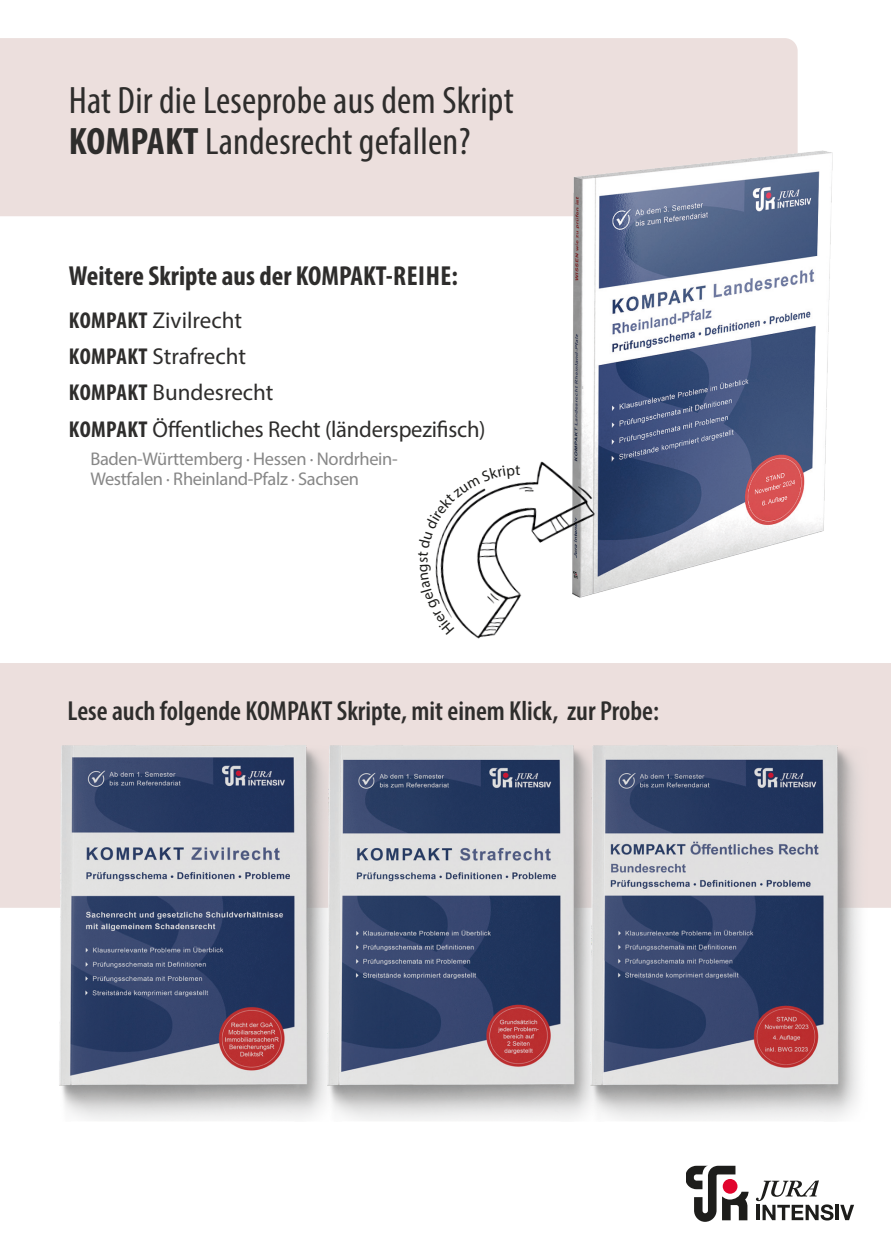
<style>
.page{position:relative;width:891px;height:1259px;background:#fff}
.page>*{position:absolute;margin:0;border:0;box-sizing:border-box;transform-origin:0 0}
.t1{font:condensed 38.4px/41.4px "Myriad Pro";letter-spacing:.005em;color:#2e2d2c}
.t2{font:600 condensed 27.6px "Myriad Pro";color:#2e2d2c}
.t3{font:700 condensed 27.6px "Myriad Pro";color:#2e2d2c}
.t4{font:23px/36.2px "Myriad Pro";letter-spacing:-.01em;color:#2e2d2c}
.t5{font:18.4px/19.8px "Myriad Pro";letter-spacing:-.02em;color:#878787}
.s1{font-weight:700}
.s2{font-weight:700;font-stretch:condensed}
</style>
<div class="page">
<div style="left:0;top:38px;width:797px;height:178px;background:#ecdfdd"></div>
<div style="left:0;top:663px;width:890px;height:71px;background:#ecdfdd"></div>
<img style="left:442px;top:110px;width:391px;height:479px">
<img style="left:442px;top:439px;width:169px;height:200px">
<svg style="left:686px;top:1165px;width:62px;height:56px"></svg>
<svg style="left:756px;top:1180px;width:77px;height:40px"></svg>
<hr style="left:835px;top:1204px;width:3px;height:16px;background:#1d1d1b">
<svg style="left:840px;top:1204px;width:13px;height:16px"></svg>
<img style="left:0;top:734px;width:204px;height:387px">
<img style="left:204px;top:734px;width:263px;height:387px">
<img style="left:467px;top:734px;width:423px;height:387px">
<svg style="left:435px;top:465px;width:85px;height:170px"></svg>
<h1 class="t1" style="left:69px;top:79px;width:446px">Hat Dir die Leseprobe aus dem Skript<br><span class="s1">KOMPAKT</span> Landesrecht gefallen?</h1>
<p class="t3" style="left:69px;top:259px;width:390px">Weitere Skripte aus der KOMPAKT-REIHE:</p>
<p class="t4" style="left:69px;top:301px;width:418px"><span class="s2">KOMPAKT</span> Zivilrecht<br><span class="s2">KOMPAKT</span> Strafrecht<br><span class="s2">KOMPAKT</span> Bundesrecht<br><span class="s2">KOMPAKT</span> Öffentliches Recht (länderspezifisch)</p>
<p class="t5" style="left:90px;top:449px;width:308px">Baden-Württemberg · Hessen · Nordrhein-<br>Westfalen · Rheinland-Pfalz · Sachsen</p>
<p class="t2" style="left:68px;top:693px;width:592px">Lese auch folgende KOMPAKT Skripte, mit einem Klick, zur Probe:</p>
</div>
